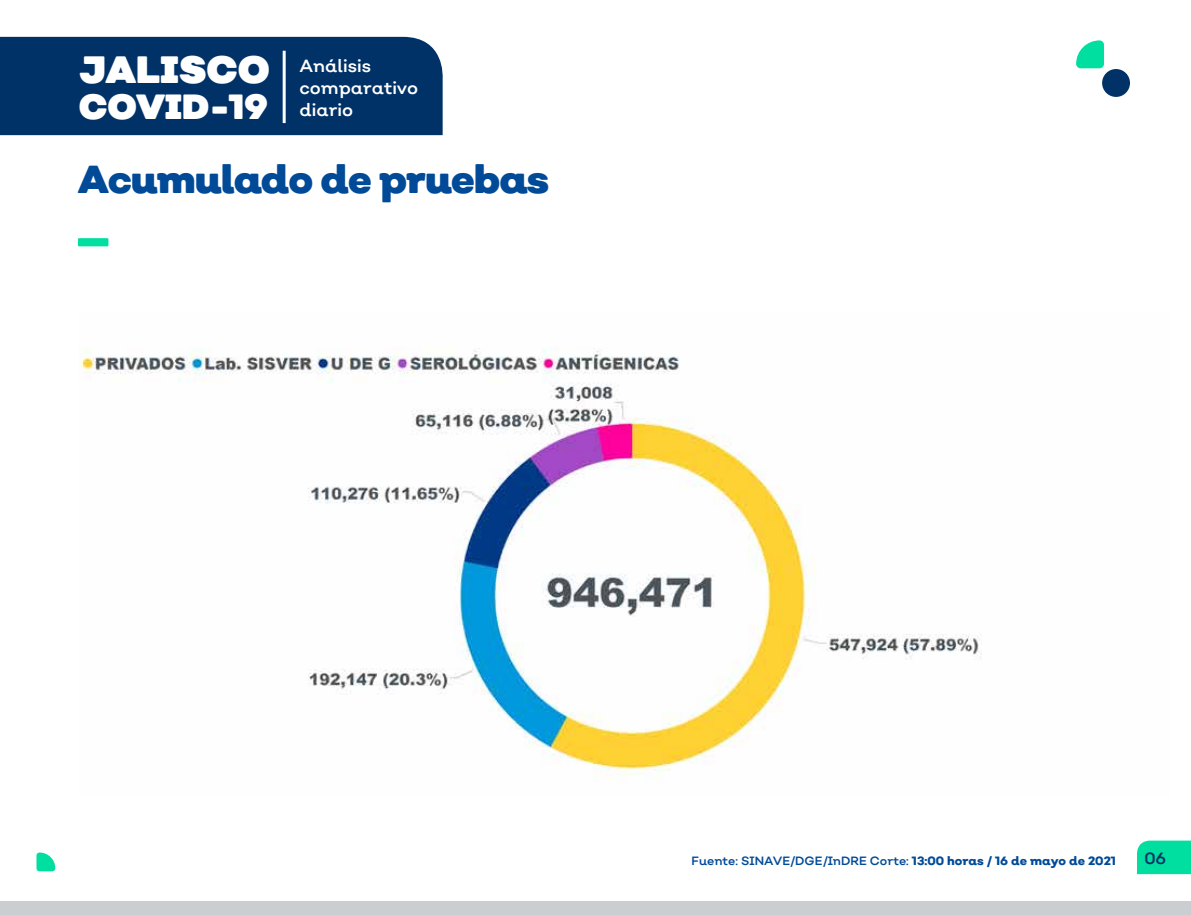
<style>
.page{position:relative;width:1191px;height:915px;background:#fff}
.page>*{position:absolute;margin:0;border:0;box-sizing:border-box;transform-origin:0 0}
.t1{font:900 50.7px "Nutmeg";color:#00df9f}
.t2{font:900 39px "Nutmeg";letter-spacing:-.03em;color:#004a98}
.t3{font:900 38.1px "Nutmeg";color:#fff}
.t4{font:900 34.95px "Nutmeg";color:#fff}
.t5{font:17.7px/22.4px "Nutmeg";color:#fff}
.t6{font:16.35px "Nutmeg";color:#003268}
.t7{font:12px "Nutmeg";color:#004a98}
.s1{font-weight:800}
</style>
<div class="page">
<img style="left:79px;top:348px;width:903px;height:431px">
<div style="left:0;top:37px;width:443px;height:98px;background:#003268"></div>
<div style="left:0;top:901px;width:1191px;height:13px;background:#caced1"></div>
<div style="left:1137px;top:840px;width:54px;height:33px;background:#00df9f"></div>
<svg style="left:1076px;top:40px;width:28px;height:28px"></svg>
<div style="left:36px;top:852px;width:19px;height:19px;background:#00df9f;border-radius:3px"></div>
<div style="left:1102px;top:69px;width:28px;height:28px;background:#003268;border-radius:50%"></div>
<hr style="left:283px;top:51px;width:3px;height:72px;background:#fff">
<h3 class="t3" style="left:79px;top:44px;width:192px">JALISCO</h3>
<h3 class="t4" style="left:79px;top:84px;width:191px">COVID-19</h3>
<h3 class="t5" style="left:299px;top:54px;width:120px">Análisis comparativo diario</h3>
<h2 class="t2" style="left:78px;top:154px;width:473px">Acumulado de pruebas</h2>
<h1 class="t1" style="left:78px;top:182px;width:32px">_</h1>
<p class="t7" style="left:691px;top:852px;width:426px">Fuente: SINAVE/DGE/InDRE Corte: <span class="s1">13:00 horas / 16 de mayo de 2021</span></p>
<h3 class="t6" style="left:1144px;top:847px;width:23px">06</h3>
</div>
